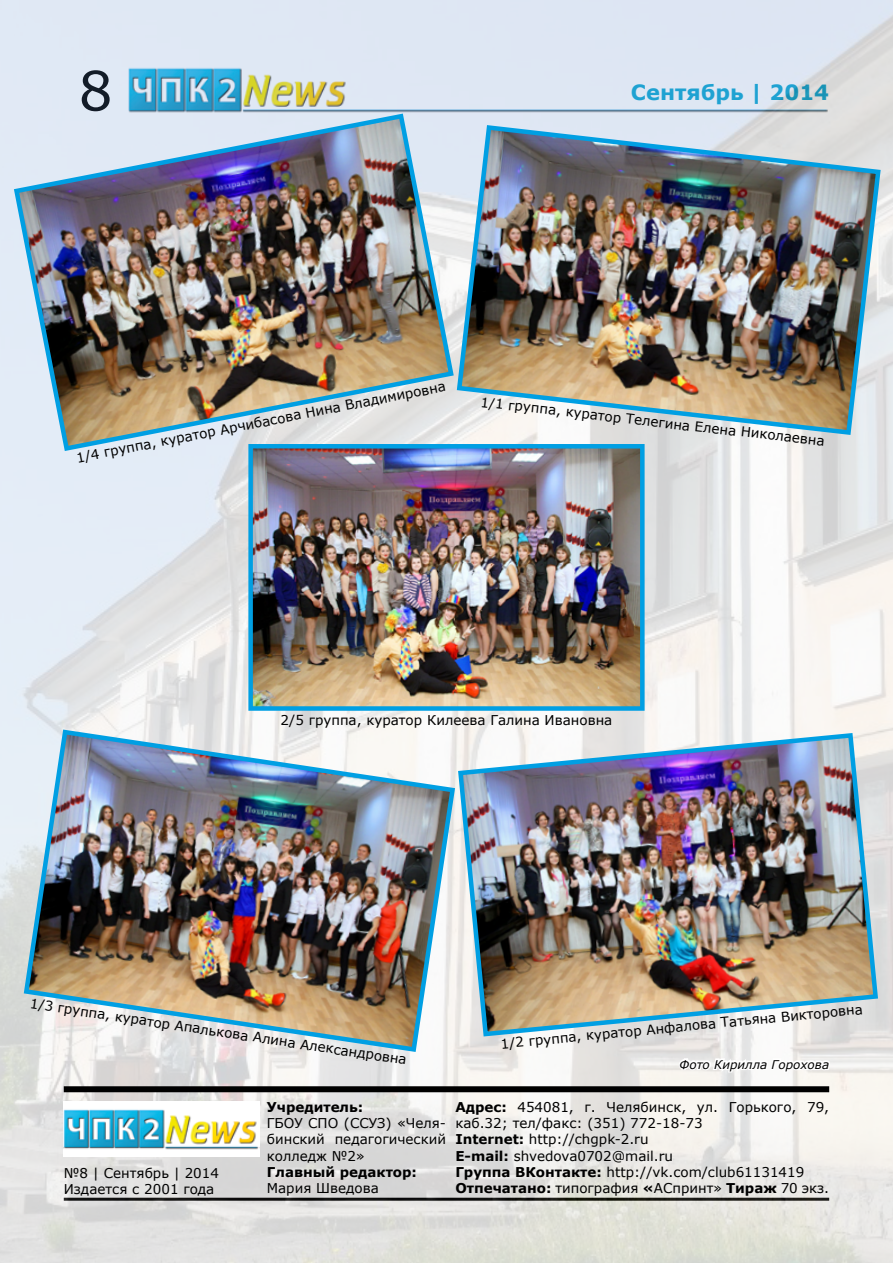
<style>
.page{position:relative;width:893px;height:1263px;background:#fff}
.page>*{position:absolute;margin:0;border:0;box-sizing:border-box;transform-origin:0 0}
.t1{font:54px "Verdana";color:#000}
.t2{font:700 21px "Verdana";color:#11aad6}
.t3{font:13.5px/16.2px "Verdana";color:#000}
.t4{font:700 13.5px "Verdana";color:#000}
.t5{font:italic 12px "Verdana";color:#000}
.s1{font-weight:700}
</style>
<div class="page">
<img style="left:0;top:0;width:893px;height:1263px">
<div style="left:64px;top:1086px;width:765px;height:6px;background:#000"></div>
<img style="left:64px;top:1102px;width:196px;height:55px">
<img style="left:11px;top:111px;width:445px;height:343px">
<img style="left:454px;top:123px;width:429px;height:314px">
<img style="left:253px;top:449px;width:387px;height:257px">
<div style="left:248px;top:444px;width:397px;height:267px;border:4px solid #009fe3"></div>
<img style="left:21px;top:727px;width:437px;height:327px">
<img style="left:456px;top:730px;width:424px;height:309px">
<svg style="left:676px;top:1040px;width:155px;height:37px"></svg>
<h1 class="t1" style="left:79px;top:54px;width:36px">8</h1>
<h2 class="t2" style="left:631px;top:77px;width:200px">Сентябрь | 2014</h2>
<p class="t3" style="left:75px;top:450px;width:377px;rotate:-11deg">1/4 группа, куратор Арчибасова Нина Владимировна</p>
<p class="t3" style="left:481px;top:395px;width:348px;rotate:6deg">1/1 группа, куратор Телегина Елена Николаевна</p>
<p class="t3" style="left:281px;top:711px;width:333px">2/5 группа, куратор Килеева Галина Ивановна</p>
<p class="t3" style="left:32px;top:993px;width:382px;rotate:9deg">1/3 группа, куратор Апалькова Алина Александровна</p>
<p class="t3" style="left:500px;top:1034px;width:365px;rotate:-5deg">1/2 группа, куратор Анфалова Татьяна Викторовна</p>
<p class="t5" style="left:680px;top:1056px;width:151px">Фото Кирилла Горохова</p>
<p class="t3" style="left:64px;top:1164px;width:157px">№8 | Сентябрь | 2014<br>Издается с 2001 года</p>
<p class="t4" style="left:267px;top:1097px;width:98px">Учредитель:</p>
<p class="t3" style="left:267px;top:1115px;width:181px;text-align:justify">ГБОУ СПО (ССУЗ) «Челя&shy;бинский педагогический колледж №2»</p>
<p class="t4" style="left:267px;top:1162px;width:152px">Главный редактор:</p>
<p class="t3" style="left:267px;top:1180px;width:114px">Мария Шведова</p>
<p class="t3" style="left:455px;top:1099px;width:375px"><span class="s1">Адрес:</span> 454081, г. Челябинск, ул. Горького, 79, каб.32; тел/факс: (351) 772-18-73<br><span class="s1">Internet:</span> http://chgpk-2.ru<br><span class="s1">E-mail:</span> shvedova0702@mail.ru<br><span class="s1">Группа ВКонтакте:</span> http://vk.com/club61131419<br><span class="s1">Отпечатано:</span> типография <span class="s1">«</span>АСпринт» <span class="s1">Тираж</span> 70 экз.</p>
</div>
